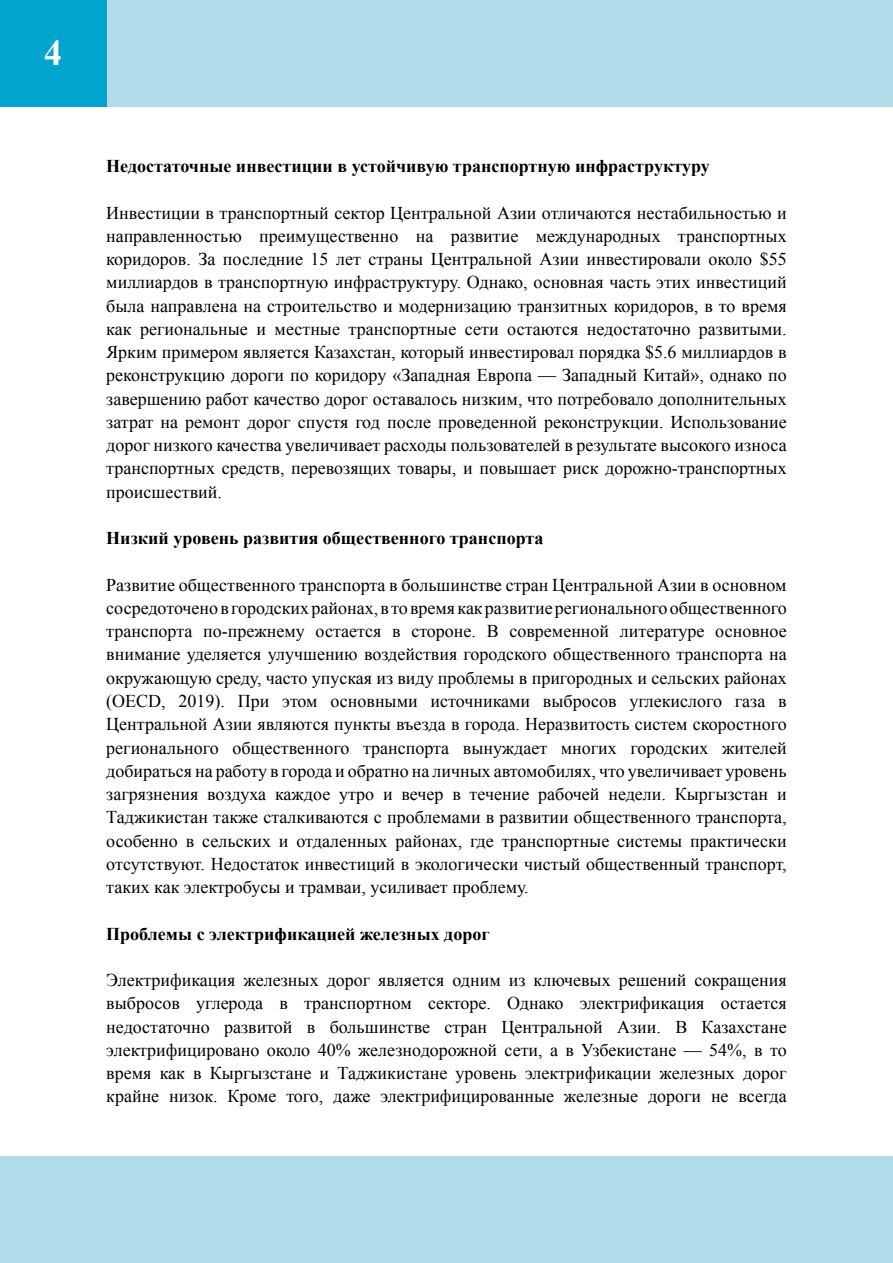
<style>
.page{position:relative;width:893px;height:1263px;background:#fff}
.page>*{position:absolute;margin:0;border:0;box-sizing:border-box;transform-origin:0 0}
.t1{font:700 36px "Times New Roman";color:#fff}
.t2{font:18px/23.2px "Times New Roman";color:#000;text-align:justify}
.t3{font:700 18px "Times New Roman";color:#000}
</style>
<div class="page">
<div style="left:0;top:1157px;width:893px;height:106px;background:#b0dcea"></div>
<div style="left:0;top:0;width:893px;height:106px;background:#b0dcea"></div>
<div style="left:0;top:0;width:106px;height:106px;background:#00a4cd"></div>
<h1 class="t1" style="left:44px;top:28px;width:19px">4</h1>
<p class="t3" style="left:106px;top:154px;width:605px">Недостаточные инвестиции в устойчивую транспортную инфраструктуру</p>
<p class="t2" style="left:106px;top:201px;width:682px">Инвестиции в транспортный сектор Центральной Азии отличаются нестабильностью и направленностью преимущественно на развитие международных транспортных коридоров. За последние 15 лет страны Центральной Азии инвестировали около $55 миллиардов в транспортную инфраструктуру. Однако, основная часть этих инвестиций была направлена на строительство и модернизацию транзитных коридоров, в то время как региональные и местные транспортные сети остаются недостаточно развитыми.<br>Ярким примером является Казахстан, который инвестировал порядка $5.6 миллиардов в реконструкцию дороги по коридору «Западная Европа — Западный Китай», однако по завершению работ качество дорог оставалось низким, что потребовало дополнительных затрат на ремонт дорог спустя год после проведенной реконструкции. Использование дорог низкого качества увеличивает расходы пользователей в результате высокого износа транспортных средств, перевозящих товары, и повышает риск дорожно-транспортных происшествий.</p>
<p class="t3" style="left:106px;top:526px;width:439px">Низкий уровень развития общественного транспорта</p>
<p class="t2" style="left:106px;top:573px;width:682px">Развитие общественного транспорта в большинстве стран Центральной Азии в основном сосредоточено в городских районах, в то время как развитие регионального общественного транспорта по-прежнему остается в стороне. В современной литературе основное внимание уделяется улучшению воздействия городского общественного транспорта на окружающую среду, часто упуская из виду проблемы в пригородных и сельских районах (OECD, 2019). При этом основными источниками выбросов углекислого газа в Центральной Азии являются пункты въезда в города. Неразвитость систем скоростного регионального общественного транспорта вынуждает многих городских жителей добираться на работу в города и обратно на личных автомобилях, что увеличивает уровень загрязнения воздуха каждое утро и вечер в течение рабочей недели. Кыргызстан и Таджикистан также сталкиваются с проблемами в развитии общественного транспорта, особенно в сельских и отдаленных районах, где транспортные системы практически отсутствуют. Недостаток инвестиций в экологически чистый общественный транспорт, таких как электробусы и трамваи, усиливает проблему.</p>
<p class="t3" style="left:106px;top:921px;width:385px">Проблемы с электрификацией железных дорог</p>
<p class="t2" style="left:106px;top:968px;width:682px">Электрификация железных дорог является одним из ключевых решений сокращения выбросов углерода в транспортном секторе. Однако электрификация остается недостаточно развитой в большинстве стран Центральной Азии. В Казахстане электрифицировано около 40% железнодорожной сети, а в Узбекистане — 54%, в то время как в Кыргызстане и Таджикистане уровень электрификации железных дорог крайне низок. Кроме того, даже электрифицированные железные дороги не всегда</p>
</div>
